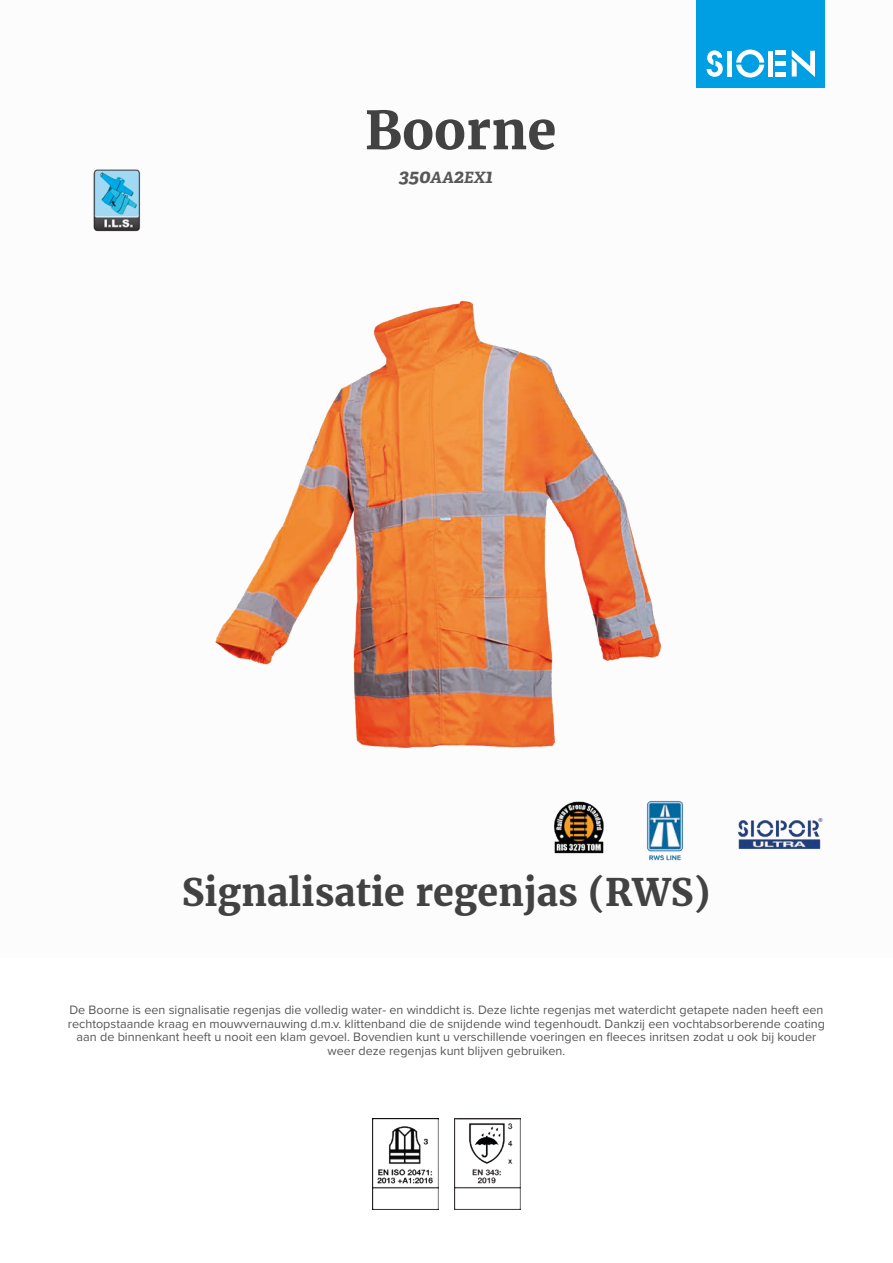
<style>
.page{position:relative;width:893px;height:1263px;background:#fff}
.page>*{position:absolute;margin:0;border:0;box-sizing:border-box;transform-origin:0 0}
.t1{font:700 52.5px "Merriweather";color:#424243}
.t2{font:700 37.5px "Merriweather";color:#424243}
.t3{font:italic 700 19.5px "Adelle";color:#575756}
.t4{font:12.6px/13.6px "Proxima Nova";color:#575756;text-align:center}
.s1{font-size:15.6px}
</style>
<div class="page">
<div style="left:697px;top:0;width:128px;height:88px;background:#009fe3"></div>
<svg style="left:707px;top:50px;width:16px;height:27px"></svg>
<svg style="left:736px;top:50px;width:28px;height:28px"></svg>
<div style="left:727px;top:51px;width:5px;height:26px;background:#fff"></div>
<div style="left:768px;top:51px;width:5px;height:26px;background:#fff"></div>
<div style="left:775px;top:72px;width:11px;height:5px;background:#fff"></div>
<div style="left:775px;top:61px;width:11px;height:5px;background:#fff"></div>
<hr style="left:775px;top:51px;width:11px;height:4px;background:#fff">
<svg style="left:792px;top:50px;width:23px;height:27px"></svg>
<img style="left:93px;top:169px;width:48px;height:63px">
<img style="left:737px;top:817px;width:86px;height:32px">
<img style="left:372px;top:1118px;width:66px;height:92px">
<img style="left:454px;top:1118px;width:67px;height:92px">
<img style="left:215px;top:300px;width:469px;height:561px">
<h1 class="t1" style="left:365px;top:95px;width:193px">Boorne</h1>
<h3 class="t3" style="left:399px;top:164px;width:96px">350<span class="s1">AA</span>2<span class="s1">EX</span>1</h3>
<h2 class="t2" style="left:182px;top:867px;width:530px">Signalisatie regenjas (RWS)</h2>
<p class="t4" style="left:68px;top:1002px;width:759px">De Boorne is een signalisatie regenjas die volledig water- en winddicht is. Deze lichte regenjas met waterdicht getapete naden heeft een rechtopstaande kraag en mouwvernauwing d.m.v. klittenband die de snijdende wind tegenhoudt. Dankzij een vochtabsorberende coating aan de binnenkant heeft u nooit een klam gevoel. Bovendien kunt u verschillende voeringen en fleeces inritsen zodat u ook bij kouder weer deze regenjas kunt blijven gebruiken.</p>
</div>
